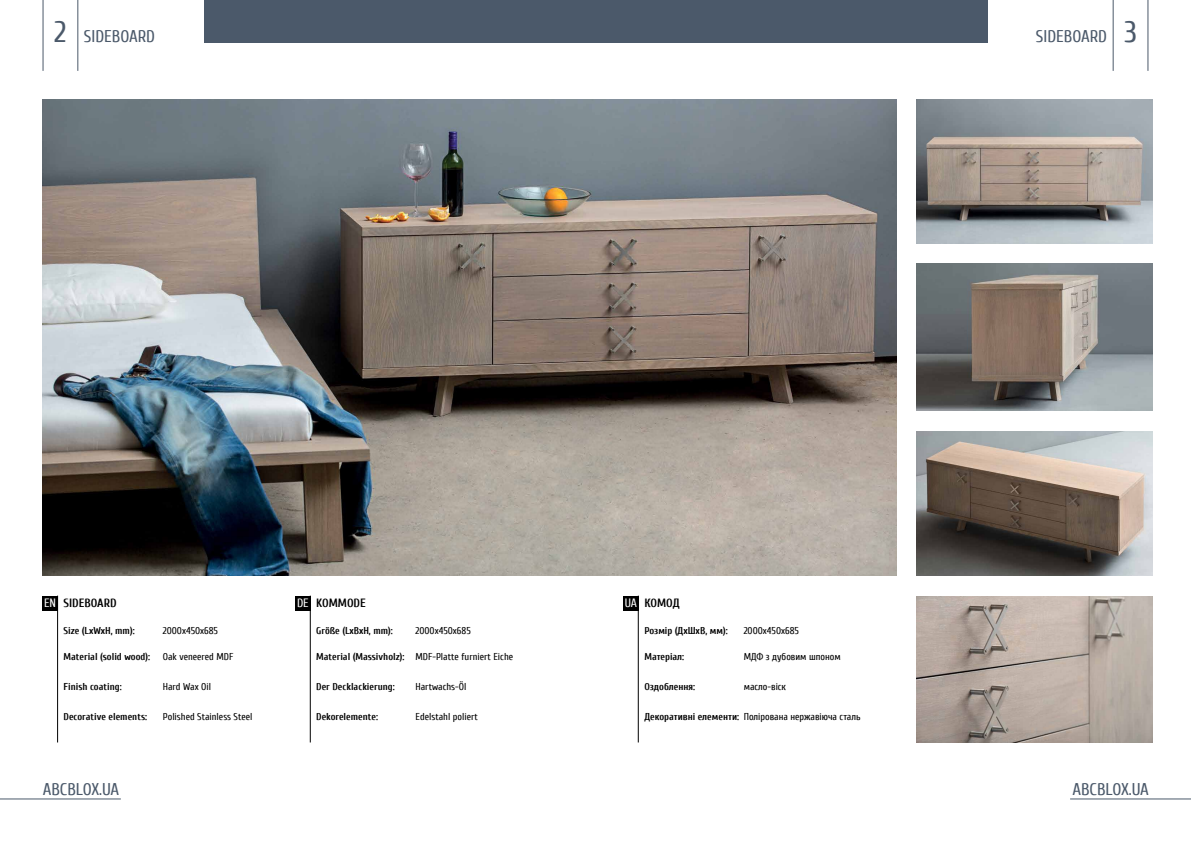
<style>
.page{position:relative;width:1191px;height:842px;background:#fff}
.page>*{position:absolute;margin:0;border:0;box-sizing:border-box;transform-origin:0 0}
.t1{font:17px "Cuprum";color:#4b596a}
.t2{font:12.1px "Cuprum";color:#fff}
.t3{font:700 12px "Cuprum";color:#000}
.t4{font:10px "Cuprum";color:#000}
.t5{font:700 10px "Cuprum";color:#000}
.s1{font-size:30px}
.s2{font-weight:700}
</style>
<div class="page">
<hr style="left:1070px;top:799px;width:121px;height:1px;background:#4b596a">
<hr style="left:1147px;top:0;width:1px;height:71px;background:#4b596a">
<hr style="left:1112px;top:0;width:1px;height:71px;background:#4b596a">
<div style="left:204px;top:0;width:783px;height:42px;background:#4b596a"></div>
<hr style="left:0;top:799px;width:121px;height:1px;background:#4b596a">
<hr style="left:78px;top:0;width:1px;height:71px;background:#4b596a">
<hr style="left:43px;top:0;width:1px;height:71px;background:#4b596a">
<img style="left:43px;top:99px;width:853px;height:476px">
<div style="left:43px;top:596px;width:15px;height:14px;background:#000"></div>
<div style="left:295px;top:596px;width:15px;height:14px;background:#000"></div>
<div style="left:623px;top:596px;width:15px;height:14px;background:#000"></div>
<hr style="left:57px;top:596px;width:1px;height:146px;background:#000">
<hr style="left:310px;top:596px;width:1px;height:146px;background:#000">
<hr style="left:638px;top:596px;width:1px;height:146px;background:#000">
<img style="left:917px;top:431px;width:235px;height:144px">
<img style="left:917px;top:264px;width:235px;height:147px">
<img style="left:917px;top:99px;width:235px;height:144px">
<img style="left:917px;top:596px;width:235px;height:147px">
<h1 class="t1" style="left:55px;top:27px;width:102px"><span class="s1">2</span> SIDEBOARD</h1>
<h1 class="t1" style="left:1035px;top:27px;width:102px">SIDEBOARD <span class="s1">3</span></h1>
<p class="t3" style="left:644px;top:597px;width:37px">КОМОД</p>
<p class="t5" style="left:644px;top:625px;width:85px">Розмір (ДхШхВ, мм):</p>
<p class="t4" style="left:743px;top:625px;width:57px">2000x450x685</p>
<p class="t5" style="left:644px;top:651px;width:41px">Матеріал:</p>
<p class="t4" style="left:743px;top:651px;width:98px">МДФ з дубовим шпоном</p>
<p class="t5" style="left:644px;top:681px;width:52px">Оздоблення:</p>
<p class="t4" style="left:743px;top:681px;width:44px">масло-віск</p>
<p class="t4" style="left:644px;top:711px;width:218px"><span class="s2">Декоративні елементи:</span> Полірована нержавіюча сталь</p>
<p class="t2" style="left:44px;top:597px;width:13px">EN</p>
<p class="t2" style="left:297px;top:597px;width:13px">DE</p>
<p class="t2" style="left:625px;top:597px;width:14px">UA</p>
<p class="t3" style="left:64px;top:597px;width:55px">SIDEBOARD</p>
<p class="t5" style="left:64px;top:625px;width:73px">Size (LxWxH, mm):</p>
<p class="t4" style="left:163px;top:625px;width:57px">2000x450x685</p>
<p class="t5" style="left:64px;top:651px;width:88px">Material (solid wood):</p>
<p class="t4" style="left:163px;top:651px;width:72px">Oak veneered MDF</p>
<p class="t5" style="left:64px;top:681px;width:60px">Finish coating:</p>
<p class="t4" style="left:163px;top:681px;width:50px">Hard Wax Oil</p>
<p class="t5" style="left:64px;top:711px;width:85px">Decorative elements:</p>
<p class="t4" style="left:163px;top:711px;width:91px">Polished Stainless Steel</p>
<p class="t3" style="left:316px;top:597px;width:51px">KOMMODE</p>
<p class="t5" style="left:316px;top:625px;width:78px">Größe (LxBxH, mm):</p>
<p class="t4" style="left:415px;top:625px;width:57px">2000x450x685</p>
<p class="t4" style="left:316px;top:651px;width:198px"><span class="s2">Material (Massivholz):</span> MDF-Platte furniert Eiche</p>
<p class="t5" style="left:316px;top:681px;width:80px">Der Decklackierung:</p>
<p class="t4" style="left:415px;top:681px;width:52px">Hartwachs-Öl</p>
<p class="t5" style="left:316px;top:711px;width:63px">Dekorelemente:</p>
<p class="t4" style="left:415px;top:711px;width:64px">Edelstahl poliert</p>
<h1 class="t1" style="left:43px;top:779px;width:78px">ABCBLOX.UA</h1>
<h1 class="t1" style="left:1072px;top:779px;width:78px">ABCBLOX.UA</h1>
</div>
